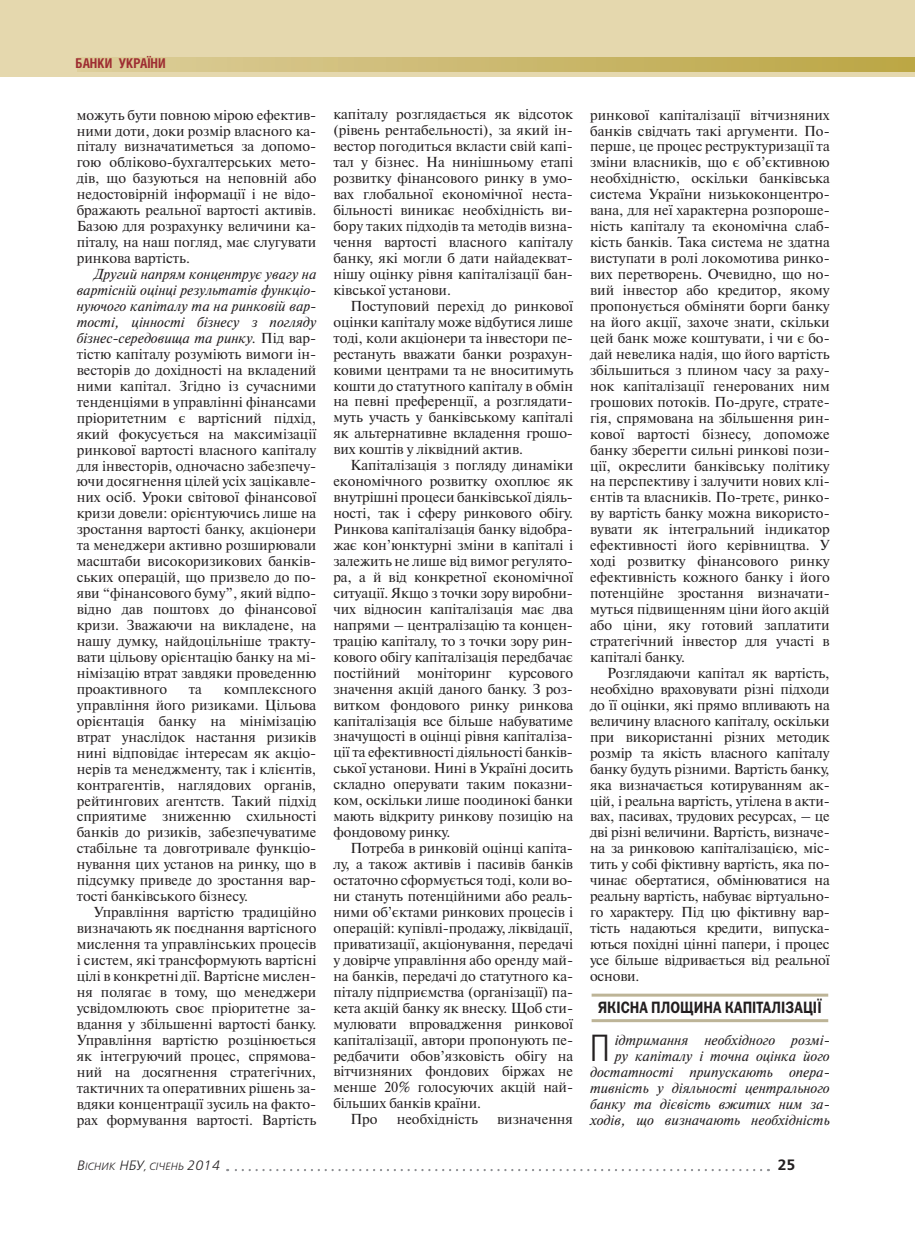
<style>
.page{position:relative;width:915px;height:1234px;background:#fff}
.page>*{position:absolute;margin:0;border:0;box-sizing:border-box;transform-origin:0 0}
.t1{font:300 36.6px "Helios Cond";color:#231f20}
.t2{font:16.5px "Franklin Gothic Demi C";color:#231f20;scale:.85 1}
.t3{font:15px "Free Set Demi Bold C";color:#231f20}
.t4{font:14.4px/15.9px "Newton C";letter-spacing:-.005em;color:#231f20;text-align:justify}
.t5{font:italic 14.4px/15.9px "Newton C";color:#231f20;text-align:right}
.t6{font:700 13.5px "Helios Cond";color:#9e2d32}
.t7{font:italic 10.5px "Free Set Light C";color:#231f20}
.s1{font-style:italic}
.s2{font-size:13.5px}
</style>
<div class="page">
<div style="left:0;top:0;width:914px;height:77px;background:#e5d8ae"></div>
<svg style="left:78px;top:57px;width:836px;height:14px;background:#cbb96f"></svg>
<svg style="left:227px;top:1169px;width:534px;height:1px"></svg>
<hr style="left:591px;top:993px;width:237px;height:3px;background:#bdb497">
<hr style="left:591px;top:1018px;width:237px;height:3px;background:#bdb497">
<p class="t6" style="left:75px;top:58px;width:92px">БАНКИ УКРАЇНИ</p>
<p class="t4" style="left:77px;top:108px;width:241px">можуть бути повною мірою ефектив&shy;ними доти, доки розмір власного ка&shy;піталу визначатиметься за допомо&shy;гою обліко во-бухгалтерських мето&shy;дів, що базуються на неповній або недостовірній інформації і не відо&shy;бражають реальної вартості активів.<br>Базою для розрахунку величини ка&shy;піталу, на наш погляд, має слугувати ринкова вартість.</p>
<p class="t4" style="left:77px;top:267px;width:241px;text-indent:17px"><span class="s1">Другий напрям концентрує увагу на вартісній оцінці результатів функціо&shy;нуючого капіталу та на ринковій вар&shy;тості, цінності бізнесу з погляду бізнес-середовища та ринку.</span> Під вар&shy;тістю капіталу розуміють вимоги ін&shy;весторів до дохідності на вкладений ними капітал. Згідно із сучасними тенденціями в управлінні фінансами пріоритетним є вартісний підхід, який фокусується на максимізації ринкової вартості власного капіталу для інвесторів, одночасно забезпечу&shy;ючи досягнення цілей усіх зацікавле&shy;них осіб. Уроки світової фінансової кризи довели: орієнтуючись лише на зростання вартості банку, акціонери та менеджери активно розширювали масштаби високоризикових банків&shy;ських операцій, що призвело до по&shy;яви “фінансового буму”, який відпо&shy;відно дав поштовх до фінансової кризи. Зважаючи на викладене, на нашу думку, найдоцільніше тракту&shy;вати цільову орієнтацію банку на мі&shy;німізацію втрат завдяки проведенню проактивного</p>
<p class="t4" style="left:77px;top:682px;width:241px;text-indent:147px">комплексного управління його ризиками. Цільова орієнтація банку на мінімізацію втрат унаслідок настання ризиків нині відповідає інтересам як акціо&shy;нерів та менеджменту, так і клієнтів, контрагентів, наглядових органів, рейтингових агентств. Такий підхід сприятиме зниженню схильності банків до ризиків, забезпечуватиме стабільне та довготривале функціо&shy;нування цих установ на ринку, що в підсумку приведе до зростання вар&shy;тості банківського бізнесу.</p>
<p class="t4" style="left:77px;top:905px;width:241px;text-indent:17px">Управління вартістю традиційно визначають як поєднання вартісного мислення та управлінських процесів і систем, які трансформують вартісні цілі в конкретні дії. Вартісне мислен&shy;ня полягає в тому, що менеджери усвідомлюють своє пріоритетне за&shy;вдання у збільшенні вартості банку.<br>Управління вартістю розцінюється як інтегруючий процес, спрямова&shy;ний на досягнення стратегічних, тактичних та оперативних рішень за&shy;вдяки концентрації зусиль на факто&shy;рах формування вартості. Вартість</p>
<p class="t4" style="left:189px;top:682px;width:15px">та</p>
<p class="t4" style="left:333px;top:108px;width:241px">капіталу розглядається як відсоток (рівень рентабельності), за який ін&shy;вестор погодиться вкласти свій капі&shy;тал у бізнес. На нинішньому етапі розвитку фінансового ринку в умо&shy;вах глобальної економічної неста&shy;більності виникає необхідність ви&shy;бору таких підходів та методів визна&shy;чення вартості власного капіталу банку, які могли б дати найадекват&shy;нішу оцінку рівня капіталізації бан&shy;ківської установи.</p>
<p class="t4" style="left:333px;top:299px;width:241px;text-indent:17px">Поступовий перехід до ринкової оцінки капіталу може відбутися лише тоді, коли акціонери та інвестори пе&shy;рестануть вважати банки розрахун&shy;ковими центрами та не вноситимуть кошти до статутного капіталу в обмін на певні преференції, а розглядати&shy;муть участь у банківському капіталі як альтернативне вкладення грошо&shy;вих коштів у ліквідний актив.</p>
<p class="t4" style="left:333px;top:459px;width:241px;text-indent:17px">Капіталізація з погляду динаміки економічного розвитку охоплює як внутрішні процеси банківської діяль&shy;ності, так і сферу ринкового обігу.<br>Ринкова капіталізація банку відобра&shy;жає кон’юнктурні зміни в капіталі і залежить не лише від вимог регулято&shy;ра, а й від конкретної економічної ситуації. Якщо з точки зору виробни&shy;чих відносин капіталізація має два напрями – централізацію та концен&shy;трацію капіталу, то з точки зору рин&shy;кового обігу капіталізація передбачає постійний моніторинг курсового значення акцій даного банку. З роз&shy;витком фондового ринку ринкова капіталізація все більше набуватиме значущості в оцінці рівня капіталіза&shy;ції та ефективності діяльності банків&shy;ської установи. Нині в Україні досить складно оперувати таким показни&shy;ком, оскільки лише поодинокі банки мають відкриту ринкову позицію на фондовому ринку.</p>
<p class="t4" style="left:350px;top:841px;width:224px">Потреба в ринковій оцінці капіта-</p>
<p class="t4" style="left:333px;top:857px;width:241px">лу, а також активів і пасивів банків</p>
<p class="t4" style="left:333px;top:873px;width:241px">остаточно сформується тоді, коли во-</p>
<p class="t4" style="left:333px;top:889px;width:241px">ни стануть потенційними або реаль-</p>
<p class="t4" style="left:333px;top:905px;width:241px">ними об’єктами ринкових процесів і</p>
<p class="t4" style="left:333px;top:921px;width:241px">операцій: купівлі-продажу, ліквідації,</p>
<p class="t4" style="left:333px;top:937px;width:241px">приватизації, акціонування, передачі</p>
<p class="t4" style="left:333px;top:953px;width:241px">у довірче управління або оренду май-</p>
<p class="t4" style="left:333px;top:969px;width:241px">на банків, передачі до статутного ка-</p>
<p class="t4" style="left:333px;top:985px;width:241px">піталу підприємства (організації) па-</p>
<p class="t4" style="left:333px;top:1000px;width:241px">кета акцій банку як внеску. Щоб сти-</p>
<p class="t4" style="left:333px;top:1016px;width:241px">мулювати впровадження ринкової</p>
<p class="t4" style="left:333px;top:1032px;width:241px">капіталізації, автори пропонують пе-</p>
<p class="t4" style="left:333px;top:1048px;width:241px">редбачити обов’язковість обігу на</p>
<p class="t4" style="left:333px;top:1064px;width:241px">віт чизняних фондових біржах не</p>
<p class="t4" style="left:333px;top:1080px;width:241px">менше 20% голосуючих акцій най-</p>
<p class="t4" style="left:333px;top:1096px;width:149px">більших банків країни.</p>
<p class="t4" style="left:350px;top:1112px;width:29px">Про</p>
<p class="t4" style="left:396px;top:1112px;width:83px">необхідність</p>
<p class="t4" style="left:497px;top:1112px;width:77px">визначення</p>
<p class="t4" style="left:590px;top:108px;width:241px">ринкової капіталізації вітчизняних банків свідчать такі аргументи. По&shy;перше, це процес реструктуризації та зміни власників, що є об’єктивною необхідністю, оскільки банківська система України низькоконцентро&shy;вана, для неї характерна розпороше&shy;ність капіталу та економічна слаб&shy;кість банків. Така система не здатна виступати в ролі локомотива ринко&shy;вих перетворень. Очевидно, що но&shy;вий інвестор або кредитор, якому пропонується обміняти борги банку на його акції, захоче знати, скільки цей банк може коштувати, і чи є бо&shy;дай невелика надія, що його вартість збільшиться з плином часу за раху&shy;нок капіталізації генерованих ним грошових потоків. По-друге, страте&shy;гія, спрямована на збільшення рин&shy;кової вартості бізнесу, допоможе банку зберегти сильні ринкові пози&shy;ції, окреслити банківську політику на перспективу і залучити нових клі&shy;єнтів та власників. По-третє, ринко&shy;ву вартість банку можна використо&shy;вувати як інтегральний індикатор ефективності його керівництва. У ході розвитку фінансового ринку ефективність кожного банку і його потенційне зростання визначати&shy;муться підвищенням ціни його акцій або ціни, яку готовий заплатити стратегічний інвестор для участі в капіталі банку.</p>
<p class="t4" style="left:590px;top:666px;width:241px;text-indent:17px">Розглядаючи капітал як вартість, необхідно враховувати різні підходи до її оцінки, які прямо впливають на величину власного капіталу, оскільки при використанні різних методик розмір та якість власного капіталу банку будуть різними. Вартість банку, яка визначається котируванням ак&shy;цій, і реальна вартість, утілена в акти&shy;вах, пасивах, трудових ресурсах, – це дві різні величини. Вартість, визначе&shy;на за ринковою капіталізацією, міс&shy;тить у собі фіктивну вартість, яка по&shy;чинає обертатися, обмінюватися на реальну вартість, набуває віртуально&shy;го характеру. Під цю фіктивну вар&shy;тість надаються кредити, випуска&shy;ються похідні цінні папери, і процес усе більше відривається від реальної основи.</p>
<p class="t2" style="left:597px;top:1001px;width:265px">ЯКІСНА ПЛОЩИНА КАПІТАЛІЗАЦІЇ</p>
<h1 class="t1" style="left:590px;top:1033px;width:21px">П</h1>
<p class="t5" style="left:590px;top:1033px;width:241px">ідтримання необхідного розмі-<br>ру капіталу і точна оцінка його достатності припускають опера&shy;тивність у діяльності центрального банку та дієвість вжитих ним за&shy;ходів, що визначають необхідність</p>
<p class="t7" style="left:77px;top:1161px;width:144px"><span class="s2">В</span>ІСНИК <span class="s2">НБУ</span>, СІЧЕНЬ <span class="s2">2014</span></p>
<p class="t3" style="left:777px;top:1158px;width:20px">25</p>
</div>
